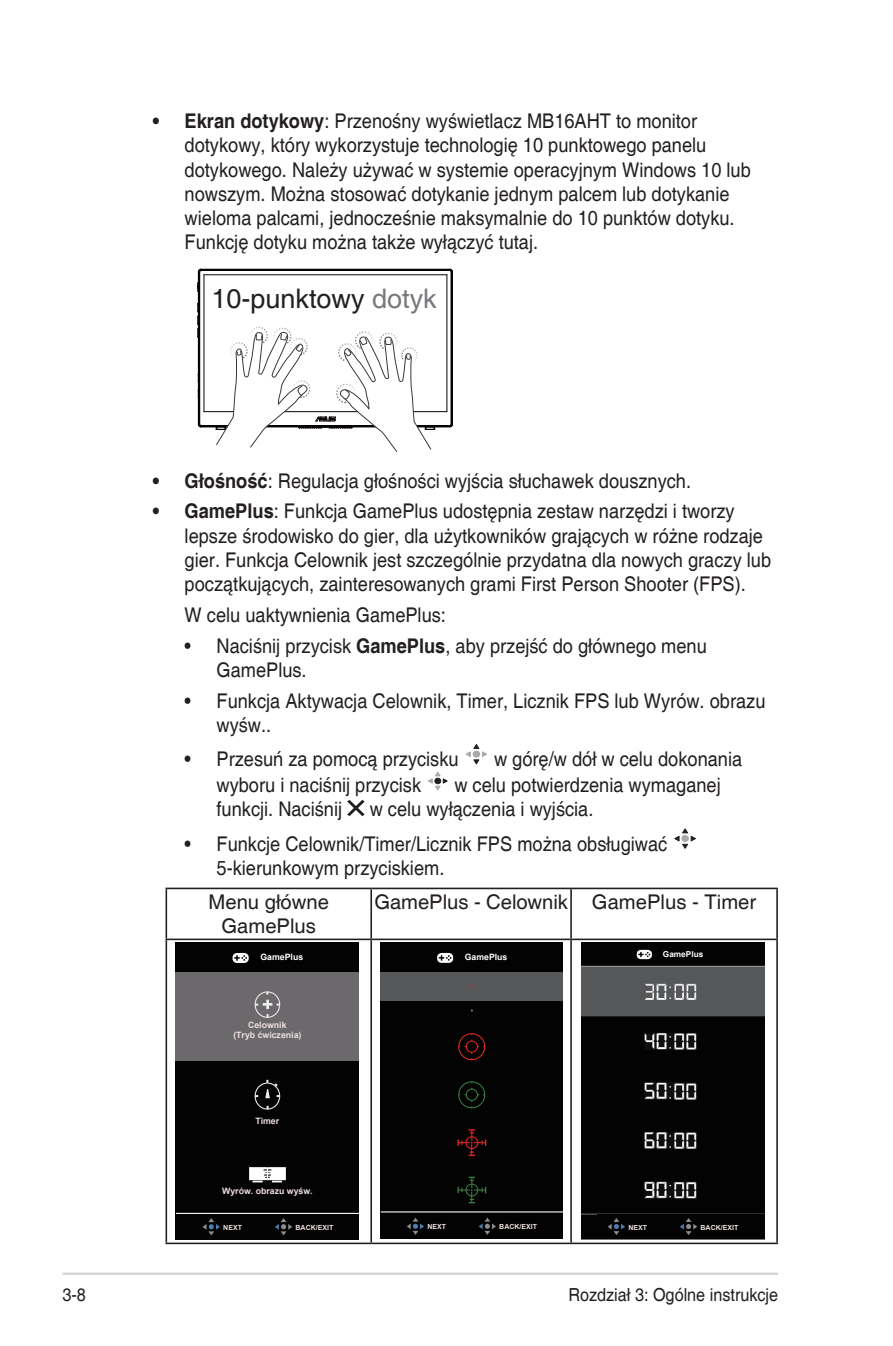
<style>
.page{position:relative;width:893px;height:1346px;background:#fff}
.page>*{position:absolute;margin:0;border:0;box-sizing:border-box;transform-origin:0 0}
.t1{font:31.5px "Arial";color:#2a2829}
.Body_Text{font:27px "Helvetica";color:#231f20}
.Bulleted_Text_Indent{font:20.25px/24.3px "Helvetica";color:#231f20;scale:.9 1}
.Body_Text-2{font:20.25px/24.3px "Helvetica";color:#231f20;text-align:center}
.t2{font:18px "Helvetica";color:#231f20;scale:.9 1}
.t3{font:700 8.78px/10.6px "Arial";color:#ece0de;text-align:center}
.t4{font:700 8.78px "Arial";color:#fff}
.t5{font:700 8.1px "Arial";color:#fff}
.t6{font:700 6.98px "Arial";color:#ece0de}
.s1{font-weight:700}
.s2{color:#77797c}
.s3{color:#78797c}
</style>
<div class="page">
<hr style="left:63px;top:1272px;width:715px;height:3px;background:#d1d2d4">
<hr style="left:198px;top:272px;width:1px;height:152px;background:#070304">
<hr style="left:199px;top:272px;width:1px;height:152px;background:#070304">
<hr style="left:204px;top:275px;width:1px;height:137px;background:#070304">
<hr style="left:201px;top:426px;width:249px;height:1px;background:#070304">
<hr style="left:201px;top:425px;width:249px;height:1px;background:#070304">
<hr style="left:204px;top:411px;width:243px;height:1px;background:#070304">
<hr style="left:204px;top:274px;width:243px;height:1px;background:#070304">
<hr style="left:201px;top:270px;width:249px;height:1px;background:#070304">
<hr style="left:201px;top:269px;width:249px;height:1px;background:#070304">
<hr style="left:446px;top:275px;width:1px;height:137px;background:#070304">
<hr style="left:451px;top:272px;width:1px;height:152px;background:#070304">
<hr style="left:452px;top:272px;width:1px;height:152px;background:#070304">
<svg style="left:216px;top:327px;width:219px;height:126px"></svg>
<svg style="left:465px;top:744px;width:22px;height:21px"></svg>
<div style="left:473px;top:751px;width:7px;height:6px;background:#a8a9ad;border-radius:50%"></div>
<div style="left:473px;top:751px;width:7px;height:6px;border:1px solid #a8a9ad;border-radius:50%"></div>
<svg style="left:428px;top:772px;width:20px;height:19px"></svg>
<div style="left:434px;top:778px;width:7px;height:6px;border:1px solid #231f20;border-radius:50%"></div>
<svg style="left:347px;top:800px;width:18px;height:16px"></svg>
<svg style="left:674px;top:828px;width:22px;height:21px"></svg>
<div style="left:681px;top:835px;width:8px;height:7px;border:1px solid #a8a9ad;border-radius:50%"></div>
<hr style="left:166px;top:887px;width:205px;height:2px;background:#231f20">
<hr style="left:166px;top:889px;width:1px;height:49px;background:#231f20">
<hr style="left:371px;top:887px;width:200px;height:2px;background:#231f20">
<hr style="left:370px;top:889px;width:2px;height:49px;background:#231f20">
<hr style="left:571px;top:887px;width:207px;height:2px;background:#231f20">
<hr style="left:570px;top:889px;width:2px;height:49px;background:#231f20">
<hr style="left:776px;top:889px;width:2px;height:49px;background:#231f20">
<hr style="left:166px;top:938px;width:205px;height:2px;background:#231f20">
<hr style="left:166px;top:940px;width:1px;height:302px;background:#231f20">
<hr style="left:371px;top:938px;width:200px;height:2px;background:#231f20">
<hr style="left:370px;top:940px;width:2px;height:302px;background:#231f20">
<hr style="left:571px;top:938px;width:207px;height:2px;background:#231f20">
<hr style="left:570px;top:940px;width:2px;height:302px;background:#231f20">
<hr style="left:776px;top:940px;width:2px;height:302px;background:#231f20">
<hr style="left:166px;top:1242px;width:205px;height:2px;background:#231f20">
<hr style="left:371px;top:1242px;width:200px;height:2px;background:#231f20">
<hr style="left:571px;top:1242px;width:207px;height:2px;background:#231f20">
<div style="left:176px;top:942px;width:183px;height:298px;background:#030303"></div>
<svg style="left:233px;top:953px;width:16px;height:10px"></svg>
<div style="left:176px;top:972px;width:183px;height:89px;background:#6b696c"></div>
<div style="left:255px;top:991px;width:25px;height:27px;border:1px solid #edecec;border-radius:50%"></div>
<svg style="left:255px;top:992px;width:24px;height:25px"></svg>
<div style="left:255px;top:1082px;width:25px;height:27px;border:1px solid #edecec;border-radius:50%"></div>
<svg style="left:265px;top:1080px;width:14px;height:19px"></svg>
<img style="left:249px;top:1167px;width:37px;height:15px">
<hr style="left:176px;top:1213px;width:183px;height:1px;background:#fff">
<svg style="left:203px;top:1218px;width:17px;height:17px"></svg>
<svg style="left:275px;top:1218px;width:17px;height:17px"></svg>
<div style="left:381px;top:942px;width:182px;height:296px;background:#030303"></div>
<svg style="left:437px;top:953px;width:16px;height:10px"></svg>
<div style="left:381px;top:972px;width:182px;height:28px;background:#555759"></div>
<hr style="left:381px;top:1211px;width:182px;height:1px;background:#fff">
<div style="left:458px;top:1081px;width:27px;height:27px;border:1px solid #3e8344;border-radius:50%"></div>
<svg style="left:459px;top:1082px;width:26px;height:26px"></svg>
<div style="left:458px;top:1033px;width:27px;height:27px;border:1px solid #ee2928;border-radius:50%"></div>
<svg style="left:459px;top:1034px;width:26px;height:25px"></svg>
<svg style="left:457px;top:1176px;width:29px;height:27px"></svg>
<svg style="left:457px;top:1129px;width:29px;height:27px"></svg>
<svg style="left:407px;top:1217px;width:17px;height:18px"></svg>
<svg style="left:479px;top:1217px;width:17px;height:18px"></svg>
<img style="left:581px;top:942px;width:184px;height:297px">
<div style="left:635px;top:949px;width:69px;height:12px;background:#030303"></div>
<svg style="left:637px;top:950px;width:15px;height:9px"></svg>
<div style="left:597px;top:1214px;width:168px;height:25px;background:#030303"></div>
<svg style="left:608px;top:1218px;width:17px;height:17px"></svg>
<svg style="left:680px;top:1218px;width:17px;height:17px"></svg>
<p class="Bulleted_Text_Indent" style="left:185px;top:109px;width:631px;text-indent:-32px"><span class="s1">• Ekran dotykowy</span>: Przenośny wyświetlacz MB16AHT to monitor dotykowy, który wykorzystuje technologię 10 punktowego panelu dotykowego. Należy używać w systemie operacyjnym Windows 10 lub nowszym. Można stosować dotykanie jednym palcem lub dotykanie wieloma palcami, jednocześnie maksymalnie do 10 punktów dotyku.<br>Funkcję dotyku można także wyłączyć tutaj.</p>
<p class="Body_Text" style="left:212px;top:283px;width:227px">10-punktowy <span class="s2">dotyk</span></p>
<p class="t1" style="left:218px;top:278px;width:212px">10-Point <span class="s3">Touch</span></p>
<p class="Bulleted_Text_Indent" style="left:153px;top:469px;width:600px"><span class="s1">• Głośność</span>: Regulacja głośności wyjścia słuchawek dousznych.</p>
<p class="Bulleted_Text_Indent" style="left:185px;top:500px;width:653px;text-indent:-32px"><span class="s1">• GamePlus</span>: Funkcja GamePlus udostępnia zestaw narzędzi i tworzy lepsze środowisko do gier, dla użytkowników grających w różne rodzaje gier. Funkcja Celownik jest szczególnie przydatna dla nowych graczy lub początkujących, zainteresowanych grami First Person Shooter (FPS).</p>
<p class="Bulleted_Text_Indent" style="left:185px;top:603px;width:292px">W celu uaktywnienia GamePlus:</p>
<p class="Bulleted_Text_Indent" style="left:217px;top:634px;width:546px;text-indent:-32px">• Naciśnij przycisk <span class="s1">GamePlus</span>, aby przejść do głównego menu<br>GamePlus.</p>
<p class="Bulleted_Text_Indent" style="left:217px;top:689px;width:611px;text-indent:-32px">• Funkcja Aktywacja Celownik, Timer, Licznik FPS lub Wyrów. obrazu wyśw..</p>
<p class="Bulleted_Text_Indent" style="left:185px;top:747px;width:306px">• Przesuń za pomocą przycisku</p>
<p class="Bulleted_Text_Indent" style="left:494px;top:747px;width:277px">w górę/w dół w celu dokonania</p>
<p class="Bulleted_Text_Indent" style="left:217px;top:773px;width:229px">wyboru i naciśnij przycisk</p>
<p class="Bulleted_Text_Indent" style="left:454px;top:773px;width:297px">w celu potwierdzenia wymaganej</p>
<p class="Bulleted_Text_Indent" style="left:217px;top:798px;width:141px">funkcji. Naciśnij</p>
<p class="Bulleted_Text_Indent" style="left:370px;top:798px;width:250px">w celu wyłączenia i wyjścia.</p>
<p class="Bulleted_Text_Indent" style="left:217px;top:832px;width:502px;text-indent:-32px">• Funkcje Celownik/Timer/Licznik FPS można obsługiwać<br>5-kierunkowym przyciskiem.</p>
<p class="Body_Text-2" style="left:209px;top:890px;width:122px">Menu główne<br>GamePlus</p>
<p class="Body_Text-2" style="left:374px;top:890px;width:195px">GamePlus - Celownik</p>
<p class="Body_Text-2" style="left:592px;top:890px;width:166px">GamePlus - Timer</p>
<p class="t4" style="left:260px;top:951px;width:44px">GamePlus</p>
<p class="t5" style="left:663px;top:948px;width:42px">GamePlus</p>
<p class="t4" style="left:465px;top:951px;width:44px">GamePlus</p>
<p class="t3" style="left:233px;top:1019px;width:70px">Celownik<br>(Tryb ćwiczenia)</p>
<p class="t3" style="left:255px;top:1115px;width:25px">Timer</p>
<p class="t3" style="left:222px;top:1186px;width:92px">Wyrów. obrazu wyśw.</p>
<p class="t6" style="left:223px;top:1222px;width:20px">NEXT</p>
<p class="t6" style="left:296px;top:1222px;width:39px">BACK/EXIT</p>
<p class="t6" style="left:427px;top:1222px;width:20px">NEXT</p>
<p class="t6" style="left:499px;top:1222px;width:39px">BACK/EXIT</p>
<p class="t6" style="left:628px;top:1222px;width:20px">NEXT</p>
<p class="t6" style="left:700px;top:1222px;width:39px">BACK/EXIT</p>
<p class="t2" style="left:63px;top:1284px;width:28px">3-8</p>
<p class="t2" style="left:568px;top:1284px;width:235px">Rozdział 3: Ogólne instrukcje</p>
</div>
